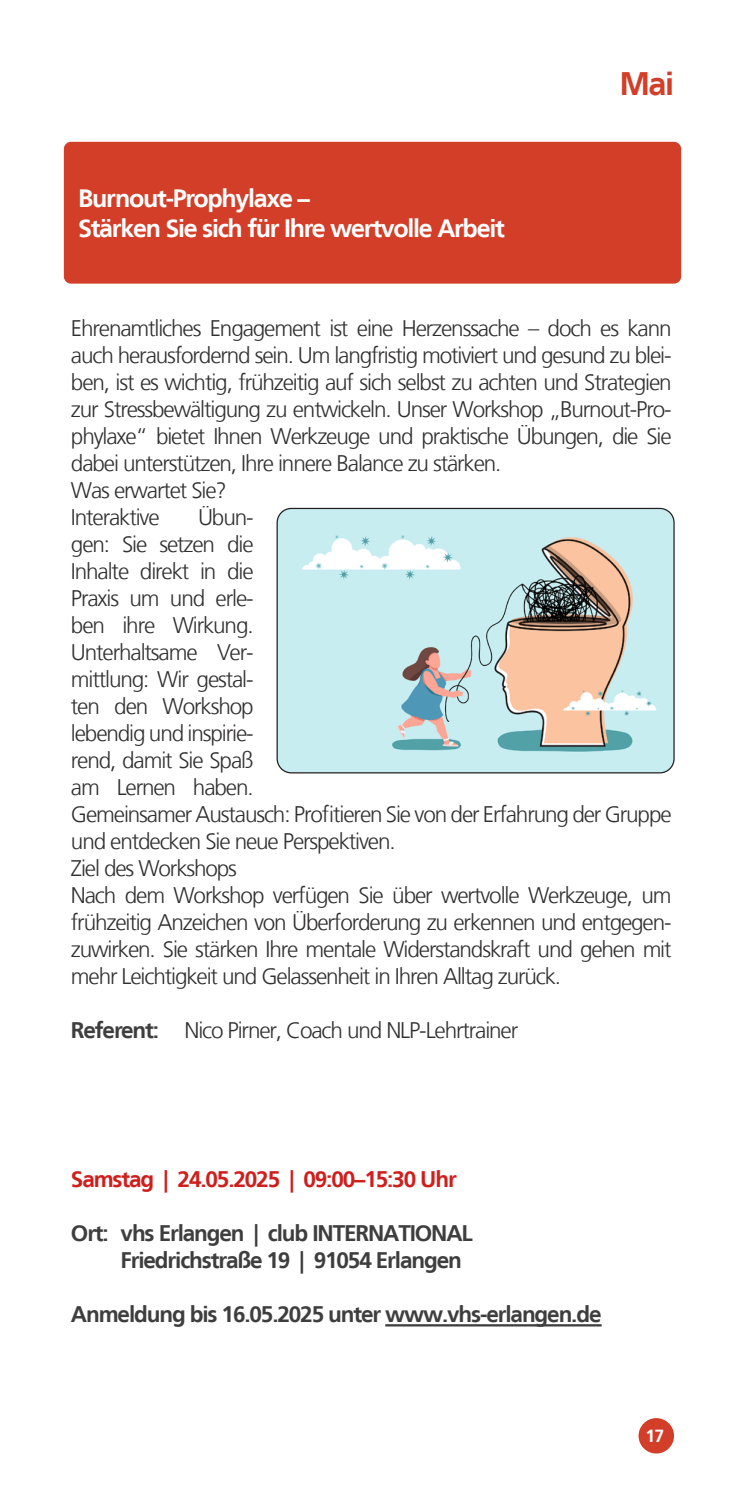
<style>
.page{position:relative;width:745px;height:1489px;background:#fff}
.page>*{position:absolute;margin:0;border:0;box-sizing:border-box;transform-origin:0 0}
.t1{font:700 32.5px "Frutiger LT";color:#d33e28}
.t2{font:700 25px/30px "Frutiger LT";letter-spacing:-.05em;color:#fff}
.t3{font:300 22.5px/27px "Frutiger LT";letter-spacing:-.05em;color:#312f30}
.t4{font:700 22.5px/27px "Frutiger LT";letter-spacing:-.05em;color:#3e3e3f}
.t5{font:700 22.5px "Frutiger LT";letter-spacing:-.05em;color:#ce1f1d}
.t6{font:700 17.5px "Frutiger LT";color:#fff}
.s1{font-weight:700;color:#3e3e3f}
</style>
<div class="page">
<div style="left:638px;top:1417px;width:35px;height:36px;background:#d33e28;border-radius:50%"></div>
<div style="left:64px;top:142px;width:616px;height:141px;background:#d33e28;border-radius:7px"></div>
<hr style="left:385px;top:1323px;width:216px;height:3px;background:#3e3e3f">
<img style="left:278px;top:508px;width:395px;height:264px">
<div style="left:276px;top:508px;width:398px;height:265px;border:1px solid #231f20;border-radius:14px"></div>
<p class="t2" style="left:78px;top:183px;width:428px">Burnout-Prophylaxe –<br>Stärken Sie sich für Ihre wertvolle Arbeit</p>
<h1 class="t1" style="left:619px;top:65px;width:56px">Mai</h1>
<p class="t3" style="left:71px;top:315px;width:602px">Ehrenamtliches Engagement ist eine Herzenssache – doch es kann auch herausfordernd sein. Um langfristig motiviert und gesund zu blei&shy;ben, ist es wichtig, frühzeitig auf sich selbst zu achten und Strategien zur Stressbewältigung zu entwickeln. Unser Workshop „Burnout-Pro&shy;phylaxe“ bietet Ihnen Werkzeuge und praktische Übungen, die Sie dabei unterstützen, Ihre innere Balance zu stärken.<br>Was erwartet Sie?<br>Interaktive</p>
<p class="t3" style="left:71px;top:504px;width:602px;text-indent:127px">Übun-<br>gen: Sie setzen die<br>Inhalte direkt in die<br>Praxis um und erle-<br>ben ihre Wirkung.<br>Unterhaltsame Ver-<br>mittlung: Wir gestal-<br>ten den Workshop<br>lebendig und inspirie-<br>rend, damit Sie Spaß<br>am Lernen haben.<br>Gemeinsamer Austausch: Profitieren Sie von der Erfahrung der Gruppe und entdecken Sie neue Perspektiven.<br>Ziel des Workshops<br>Nach dem Workshop verfügen Sie über wertvolle Werkzeuge, um frühzeitig Anzeichen von Überforderung zu erkennen und entgegen&shy;zuwirken. Sie stärken Ihre mentale Widerstandskraft und gehen mit mehr Leichtigkeit und Gelassenheit in Ihren Alltag zurück.</p>
<p class="t3" style="left:71px;top:1017px;width:448px"><span class="s1">Referent:</span> Nico Pirner, Coach und NLP-Lehrtrainer</p>
<p class="t5" style="left:71px;top:1165px;width:387px">Samstag | 24.05.2025 | 09:00–15:30 Uhr</p>
<p class="t4" style="left:120px;top:1219px;width:353px;text-indent:-50px">Ort: vhs Erlangen | club INTERNATIONAL<br>Friedrichstraße 19 | 91054 Erlangen</p>
<p class="t4" style="left:71px;top:1300px;width:532px">Anmeldung bis 16.05.2025 unter www.vhs-erlangen.de</p>
<p class="t6" style="left:645px;top:1425px;width:20px">17</p>
</div>
